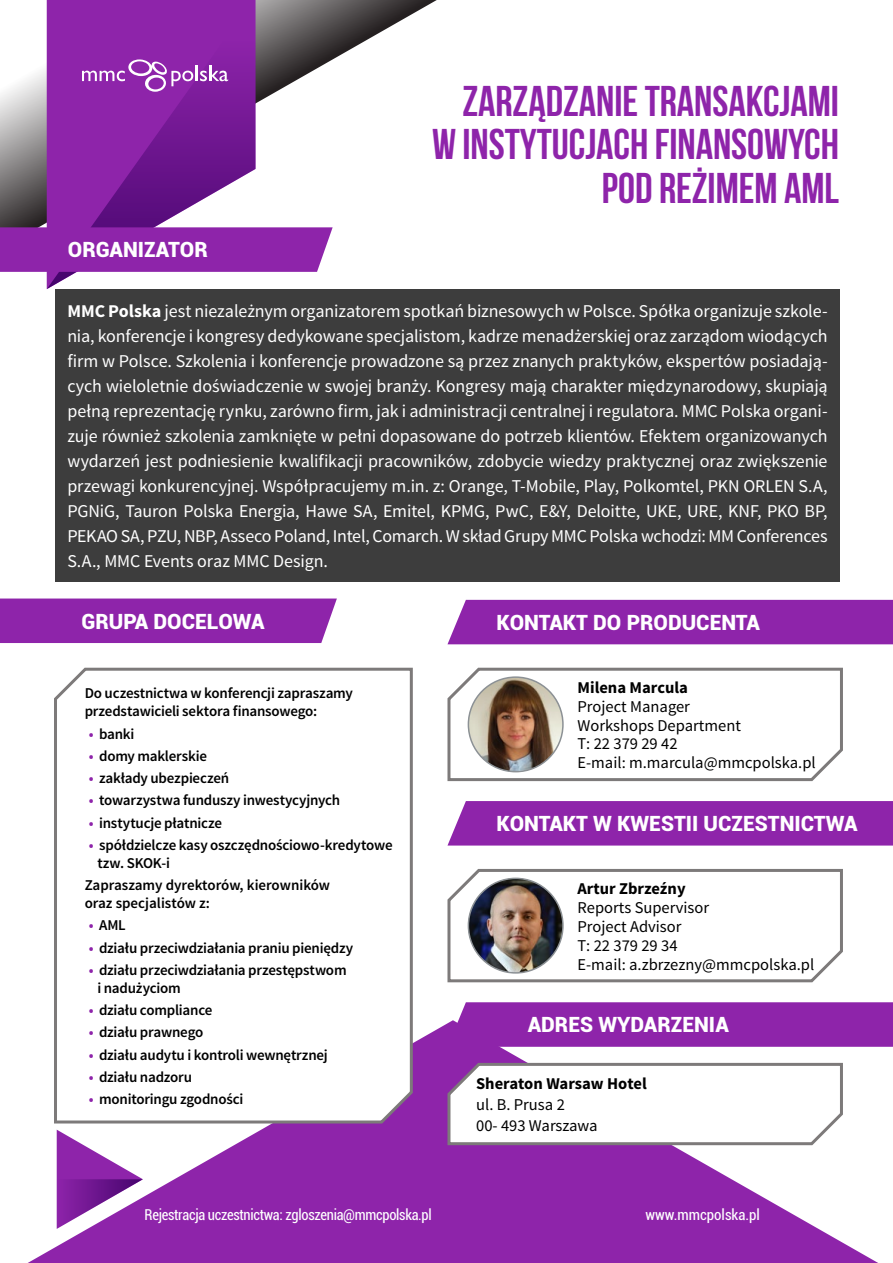
<style>
.page{position:relative;width:893px;height:1263px;background:#fff}
.page>*{position:absolute;margin:0;border:0;box-sizing:border-box;transform-origin:0 0}
.t1{font:700 42.75px/43.3px "Bebas Neue";color:#8e24aa;text-align:right}
.t2{font:900 21px "Roboto";color:#fff}
.t3{font:18px/25px "Source Sans Pro";letter-spacing:-.01em;color:#fff;text-align:justify}
.t4{font:16.5px/18.9px "Source Sans Pro";color:#000}
.t5{font:700 16.5px "Source Sans Pro";color:#000}
.t6{font:600 15px/18px "Source Sans Pro";letter-spacing:-.015em;color:#000}
.t7{font:condensed 15px "Roboto";letter-spacing:-.02em;color:#fff}
.t8{font:condensed 15px "Roboto";color:#fff}
.s1{font-weight:700}
.s2{color:#8e24aa}
</style>
<div class="page">
<svg style="left:28px;top:1023px;width:850px;height:240px;fill:#8e24aa"></svg>
<svg style="left:0;top:0;width:437px;height:227px"></svg>
<svg style="left:47px;top:0;width:209px;height:289px;background:#913bac"></svg>
<svg style="left:57px;top:1130px;width:86px;height:99px"></svg>
<svg style="left:82px;top:59px;width:146px;height:33px;background:#a04ab7"></svg>
<div style="left:0;top:598px;width:337px;height:45px;background:#8e24aa"></div>
<div style="left:447px;top:1002px;width:446px;height:45px;background:#8e24aa"></div>
<div style="left:55px;top:289px;width:784px;height:292px;background:#3d3d3d"></div>
<svg style="left:447px;top:667px;width:396px;height:115px"></svg>
<svg style="left:447px;top:869px;width:396px;height:114px"></svg>
<div style="left:447px;top:600px;width:446px;height:44px;background:#8e24aa"></div>
<div style="left:447px;top:801px;width:446px;height:44px;background:#8e24aa"></div>
<div style="left:0;top:227px;width:333px;height:45px;background:#8e24aa"></div>
<svg style="left:52px;top:667px;width:362px;height:458px"></svg>
<svg style="left:446px;top:1060px;width:398px;height:87px"></svg>
<img style="left:468px;top:878px;width:95px;height:95px;border-radius:47px">
<div style="left:468px;top:877px;width:96px;height:97px;border:2px solid #8c9195;border-radius:50%"></div>
<img style="left:468px;top:677px;width:95px;height:95px;border-radius:47px">
<div style="left:468px;top:676px;width:96px;height:96px;border:2px solid #8c9195;border-radius:50%"></div>
<p class="t2" style="left:68px;top:235px;width:141px">ORGANIZATOR</p>
<h1 class="t1" style="left:432px;top:79px;width:408px">ZARZĄDZANIE TRANSAKCJAMI<br>W INSTYTUCJACH FINANSOWYCH<br>POD REŻIMEM AML</h1>
<p class="t3" style="left:67px;top:299px;width:762px"><span class="s1">MMC Polska</span> jest niezależnym organizatorem spotkań biznesowych w Polsce. Spółka organizuje szkole&shy;nia, konferencje i kongresy dedykowane specjalistom, kadrze menadżerskiej oraz zarządom wiodących firm w Polsce. Szkolenia i konferencje prowadzone są przez znanych praktyków, ekspertów posiadają&shy;cych wieloletnie doświadczenie w swojej branży. Kongresy mają charakter międzynarodowy, skupiają pełną reprezentację rynku, zarówno firm, jak i administracji centralnej i regulatora. MMC Polska organi&shy;zuje również szkolenia zamknięte w pełni dopasowane do potrzeb klientów. Efektem organizowanych wydarzeń jest podniesienie kwalifikacji pracowników, zdobycie wiedzy praktycznej oraz zwiększenie przewagi konkurencyjnej. Współpracujemy m.in. z: Orange, T-Mobile, Play, Polkomtel, PKN ORLEN S.A, PGNiG, Tauron Polska Energia, Hawe SA, Emitel, KPMG, PwC, E&amp;Y, Deloitte, UKE, URE, KNF, PKO BP, PEKAO SA, PZU, NBP, Asseco Poland, Intel, Comarch. W skład Grupy MMC Polska wchodzi: MM Conferences S.A., MMC Events oraz MMC Design.</p>
<p class="t2" style="left:82px;top:606px;width:185px">GRUPA DOCELOWA</p>
<p class="t6" style="left:85px;top:685px;width:270px">Do uczestnictwa w konferencji zapraszamy przedstawicieli sektora finansowego:</p>
<p class="t6" style="left:89px;top:725px;width:47px"><span class="s2">•</span> banki</p>
<p class="t6" style="left:89px;top:747px;width:119px"><span class="s2">•</span> domy maklerskie</p>
<p class="t6" style="left:89px;top:769px;width:142px"><span class="s2">•</span> zakłady ubezpieczeń</p>
<p class="t6" style="left:89px;top:792px;width:253px"><span class="s2">•</span> towarzystwa funduszy inwestycyjnych</p>
<p class="t6" style="left:89px;top:814px;width:135px"><span class="s2">•</span> instytucje płatnicze</p>
<p class="t6" style="left:97px;top:836px;width:297px;text-indent:-9px"><span class="s2">•</span> spółdzielcze kasy oszczędnościowo-kredytowe tzw. SKOK-i</p>
<p class="t6" style="left:85px;top:876px;width:247px">Zapraszamy dyrektorów, kierowników oraz specjalistów z:</p>
<p class="t6" style="left:89px;top:917px;width:38px"><span class="s2">•</span> AML</p>
<p class="t6" style="left:89px;top:939px;width:266px"><span class="s2">•</span> działu przeciwdziałania praniu pieniędzy</p>
<p class="t6" style="left:97px;top:961px;width:251px;text-indent:-9px"><span class="s2">•</span> działu przeciwdziałania przestępstwom i nadużyciom</p>
<p class="t6" style="left:89px;top:1001px;width:125px"><span class="s2">•</span> działu compliance</p>
<p class="t6" style="left:89px;top:1024px;width:116px"><span class="s2">•</span> działu prawnego</p>
<p class="t6" style="left:89px;top:1046px;width:240px"><span class="s2">•</span> działu audytu i kontroli wewnętrznej</p>
<p class="t6" style="left:89px;top:1068px;width:105px"><span class="s2">•</span> działu nadzoru</p>
<p class="t6" style="left:89px;top:1090px;width:156px"><span class="s2">•</span> monitoringu zgodności</p>
<p class="t2" style="left:497px;top:608px;width:265px">KONTAKT DO PRODUCENTA</p>
<p class="t5" style="left:578px;top:677px;width:112px">Milena Marcula</p>
<p class="t4" style="left:578px;top:697px;width:240px">Project Manager<br>Workshops Department<br>T: 22 379 29 42<br>E-mail: m.marcula@mmcpolska.pl</p>
<p class="t2" style="left:497px;top:809px;width:362px">KONTAKT W KWESTII UCZESTNICTWA</p>
<p class="t5" style="left:578px;top:878px;width:110px">Artur Zbrzeźny</p>
<p class="t4" style="left:578px;top:898px;width:238px">Reports Supervisor<br>Project Advisor<br>T: 22 379 29 34<br>E-mail: a.zbrzezny@mmcpolska.pl</p>
<p class="t2" style="left:528px;top:1010px;width:202px">ADRES WYDARZENIA</p>
<p class="t5" style="left:476px;top:1073px;width:172px">Sheraton Warsaw Hotel</p>
<p class="t4" style="left:476px;top:1094px;width:123px;line-height:21px">ul. B. Prusa 2<br>00- 493 Warszawa</p>
<p class="t7" style="left:145px;top:1204px;width:289px">Rejestracja uczestnictwa: zgloszenia@mmcpolska.pl</p>
<p class="t8" style="left:645px;top:1204px;width:116px">www.mmcpolska.pl</p>
</div>
